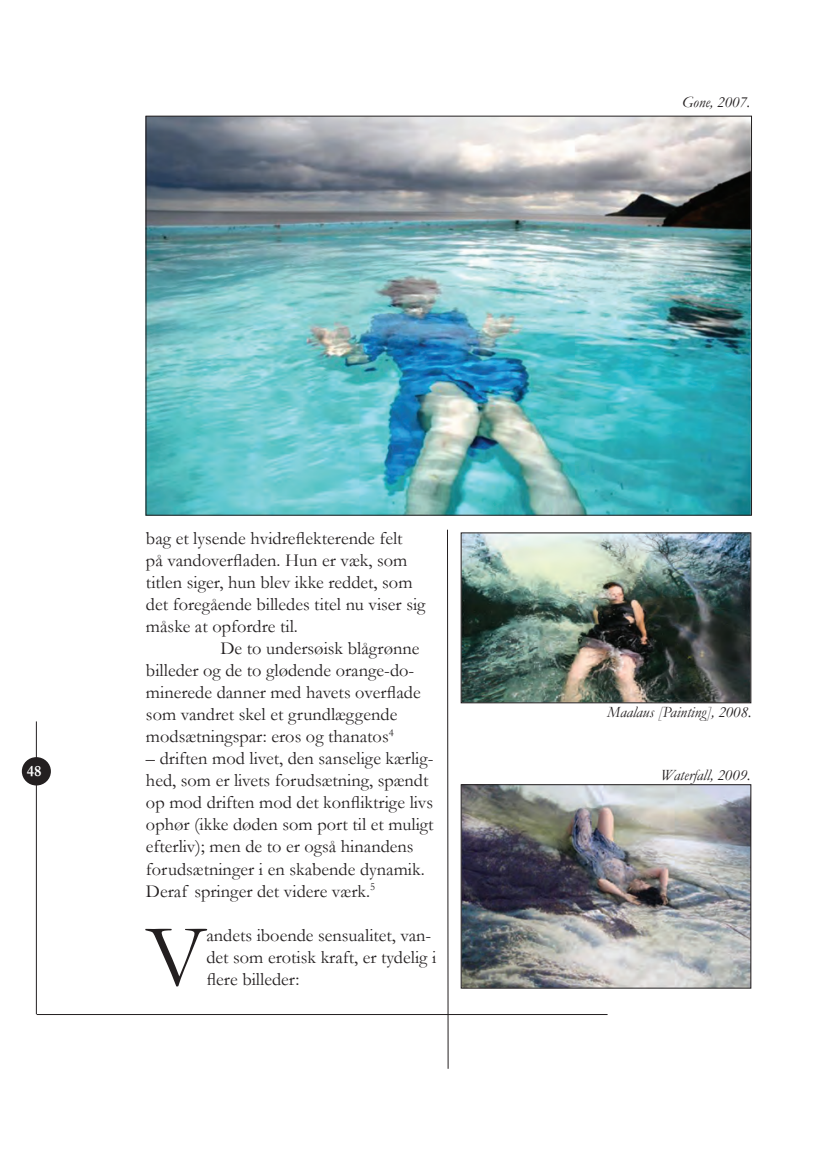
<style>
.page{position:relative;width:828px;height:1170px;background:#fff}
.page>*{position:absolute;margin:0;border:0;box-sizing:border-box;transform-origin:0 0}
.drop_cap{font:89.08px "Garamond";color:#231f20}
.Almindelig_tekst_med{font:18.38px/22.1px "Garamond";color:#231f20}
.almindelig_tekst_ude{font:18.38px/22.1px "Garamond";color:#231f20}
.drop_cap-2{font:18.38px/22.1px "Garamond";color:#231f20}
.Slutnotetekst{font:italic 15.75px "Garamond";color:#231f20}
.t1{font:700 15.75px "Garamond";color:#fff}
</style>
<div class="page">
<hr style="left:36px;top:721px;width:1px;height:293px;background:#231f20">
<hr style="left:37px;top:1014px;width:570px;height:1px;background:#231f20">
<div style="left:23px;top:758px;width:27px;height:26px;background:#231f20;border-radius:50%"></div>
<div style="left:22px;top:757px;width:29px;height:28px;border:2px solid #231f20;border-radius:50%"></div>
<svg style="left:447px;top:529px;width:2px;height:540px"></svg>
<img style="left:147px;top:118px;width:602px;height:396px">
<img style="left:462px;top:534px;width:287px;height:167px">
<div style="left:460px;top:532px;width:291px;height:171px;border:1px solid #231f20"></div>
<img style="left:462px;top:786px;width:287px;height:200px">
<div style="left:460px;top:784px;width:291px;height:204px;border:1px solid #231f20"></div>
<p class="t1" style="left:27px;top:760px;width:16px">48</p>
<p class="Almindelig_tekst_med" style="left:146px;top:526px;width:281px">bag et lysende hvidreflekterende felt<br>på vandoverfladen. Hun er væk, som titlen siger, hun blev ikke reddet, som det foregående billedes titel nu viser sig måske at opfordre til.</p>
<p class="Almindelig_tekst_med" style="left:146px;top:637px;width:276px;text-indent:74px">De to undersøisk blågrønne billeder og de to glødende orange-do&shy;minerede danner med havets overflade som vandret skel et grundlæggende</p>
<p class="almindelig_tekst_ude" style="left:146px;top:725px;width:249px">mod-sætningspar: eros og thanatos<sup>4</sup></p>
<p class="almindelig_tekst_ude" style="left:146px;top:747px;width:289px">– driften mod livet, den sanselige kær--lig&shy;hed, som er livets forudsætning, spændt op mod driften mod det konflikt-rige livs ophør (ikke døden som port til et muligt efterliv); men de to er også hinandens forudsætninger i en skabende dynamik.<br>Deraf springer det videre værk.<sup>5</sup></p>
<p class="drop_cap" style="left:146px;top:897px;width:62px">V</p>
<p class="drop_cap-2" style="left:206px;top:923px;width:231px">andets iboende sensualitet, van&shy;det som erotisk kraft, er tydelig i flere billeder:</p>
<p class="Slutnotetekst" style="left:682px;top:91px;width:70px">Gone, 2007.</p>
<p class="Slutnotetekst" style="left:607px;top:701px;width:146px">Maalaus [Painting], 2008.</p>
<p class="Slutnotetekst" style="left:661px;top:764px;width:91px">Waterfall, 2009.</p>
</div>
